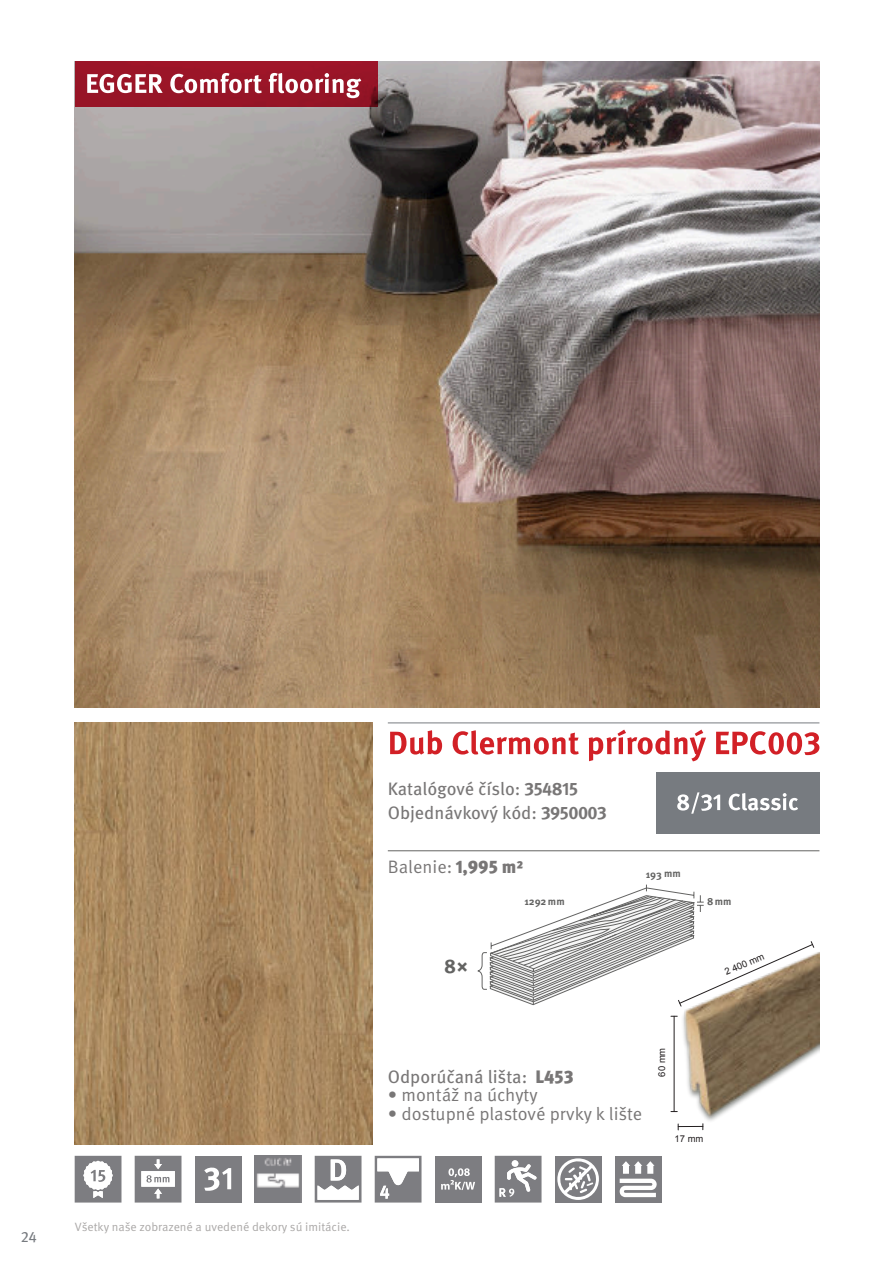
<style>
.page{position:relative;width:894px;height:1264px;background:#fff}
.page>*{position:absolute;margin:0;border:0;box-sizing:border-box;transform-origin:0 0}
.t1{font:700 19.8px "Meta Pro";color:#636362}
.t2{font:18px/24.2px "Meta Pro";color:#787676}
.t3{font:18px "Meta Pro";color:#787676}
.t4{font:15px "Meta Pro";color:#777b80}
.t5{font:12px "Meta Pro";color:#aaa8a7}
.t6{font:700 10.35px "Meta Pro";color:#636362}
.t7{font:9.45px "Arial";color:#231f20}
.s1{font-weight:700}
.s2{font-weight:900}
</style>
<div class="page">
<hr style="left:387px;top:850px;width:432px;height:1px;background:#646362">
<div style="left:655px;top:772px;width:164px;height:61px;background:#777b80"></div>
<svg style="left:677px;top:792px;width:43px;height:21px"></svg>
<svg style="left:728px;top:793px;width:69px;height:17px"></svg>
<svg style="left:390px;top:730px;width:52px;height:24px"></svg>
<svg style="left:452px;top:730px;width:126px;height:24px"></svg>
<svg style="left:588px;top:729px;width:117px;height:32px"></svg>
<svg style="left:716px;top:731px;width:103px;height:24px"></svg>
<svg style="left:374px;top:1155px;width:47px;height:47px"></svg>
<div style="left:434px;top:1155px;width:47px;height:47px;background:#7d7d81"></div>
<svg style="left:441px;top:1168px;width:34px;height:21px"></svg>
<div style="left:195px;top:1155px;width:46px;height:47px;background:#7d7d81"></div>
<svg style="left:204px;top:1167px;width:27px;height:23px"></svg>
<svg style="left:135px;top:1155px;width:46px;height:47px"></svg>
<div style="left:554px;top:1155px;width:47px;height:47px;background:#7d7d81"></div>
<svg style="left:557px;top:1158px;width:42px;height:41px"></svg>
<svg style="left:75px;top:1155px;width:46px;height:47px"></svg>
<svg style="left:314px;top:1155px;width:47px;height:47px"></svg>
<img style="left:254px;top:1155px;width:47px;height:47px">
<svg style="left:494px;top:1155px;width:47px;height:47px;background:#98989b"></svg>
<div style="left:614px;top:1155px;width:47px;height:47px;background:#7d7d81"></div>
<svg style="left:619px;top:1161px;width:37px;height:35px"></svg>
<img style="left:75px;top:61px;width:744px;height:647px">
<div style="left:75px;top:61px;width:302px;height:46px;background:#971527"></div>
<svg style="left:87px;top:74px;width:76px;height:19px"></svg>
<svg style="left:170px;top:73px;width:91px;height:20px"></svg>
<svg style="left:269px;top:73px;width:92px;height:25px"></svg>
<img style="left:75px;top:722px;width:297px;height:421px">
<hr style="left:387px;top:722px;width:432px;height:1px;background:#777b80">
<img style="left:674px;top:952px;width:145px;height:179px">
<svg style="left:677px;top:1123px;width:26px;height:6px"></svg>
<hr style="left:673px;top:1016px;width:1px;height:95px;background:#231f20">
<svg style="left:477px;top:884px;width:336px;height:122px"></svg>
<p class="t4" style="left:21px;top:1230px;width:18px">24</p>
<p class="t5" style="left:75px;top:1222px;width:276px">Všetky naše zobrazené a uvedené dekory sú imitácie.</p>
<p class="t2" style="left:387px;top:778px;width:220px">Katalógové číslo: <span class="s1">354815<br></span>Objednávkový kód: <span class="s1">3950003</span></p>
<p class="t3" style="left:387px;top:859px;width:137px">Balenie: <span class="s2">1,995 m²</span></p>
<p class="t1" style="left:444px;top:958px;width:26px">8×</p>
<p class="t6" style="left:524px;top:897px;width:42px">1292 mm</p>
<p class="t6" style="left:645px;top:869px;width:36px">193 mm</p>
<p class="t6" style="left:706px;top:897px;width:26px">8mm</p>
<p class="t7" style="left:723px;top:968px;width:43px;rotate:-23deg">2 400 mm</p>
<p class="t2" style="left:387px;top:1066px;width:187px">Odporúčaná lišta: <span class="s2">L453</span></p>
<p class="t3" style="left:387px;top:1087px;width:151px">• montáž na úchyty</p>
<p class="t3" style="left:387px;top:1105px;width:256px">• dostupné plastové prvky k lište</p>
<p class="t7" style="left:658px;top:1076px;width:30px;rotate:-90deg">60 mm</p>
<p class="t7" style="left:674px;top:1134px;width:30px">17 mm</p>
</div>
